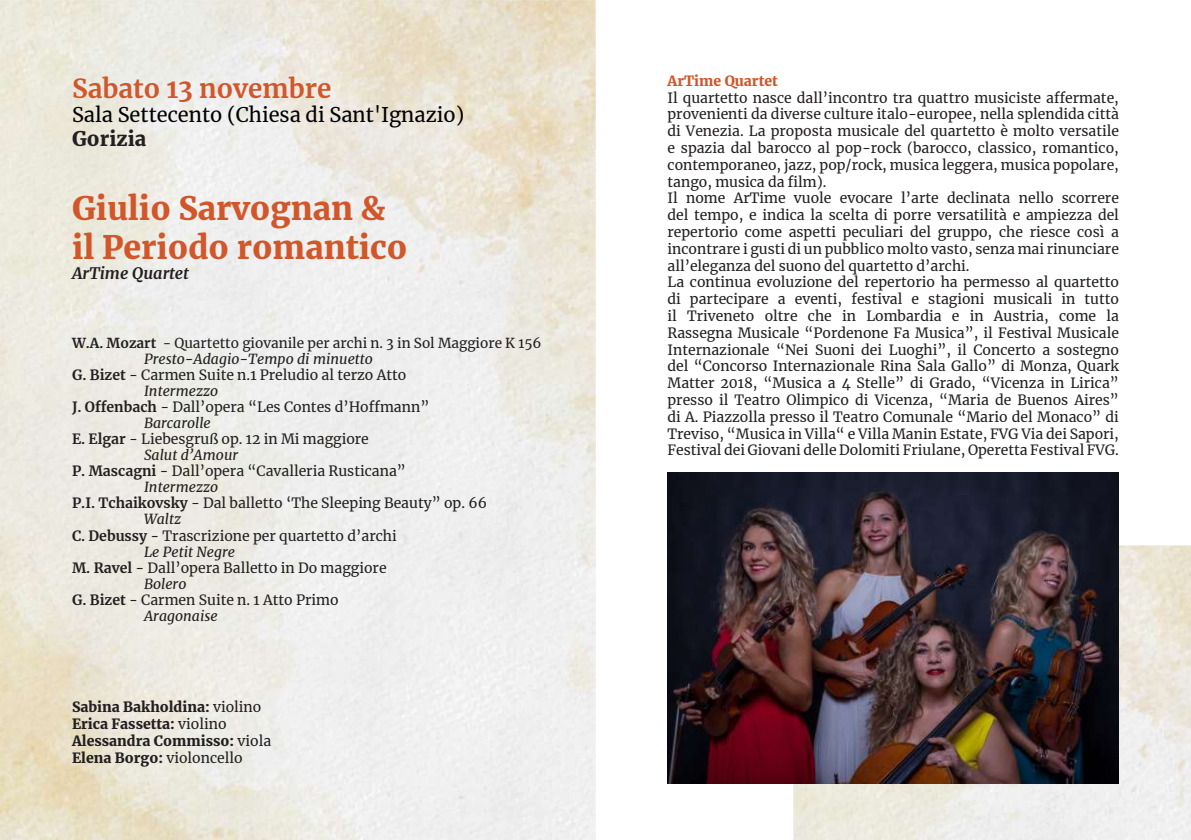
<style>
.page{position:relative;width:1191px;height:840px;background:#fff}
.page>*{position:absolute;margin:0;border:0;box-sizing:border-box;transform-origin:0 0}
.t1{font:900 32px/38.4px "Merriweather";color:#d1572a}
.t2{font:700 26px "Merriweather";color:#d1572b}
.t3{font:20px "Merriweather";color:#000001}
.t4{font:900 20px "Merriweather";color:#231f20}
.t5{font:italic 700 16px "Merriweather";color:#231f20}
.t6{font:14px/16.8px "Merriweather";color:#231f20}
.t7{font:italic 14px "Merriweather";color:#231f20}
.t8{font:900 14px/16.8px "Merriweather";color:#231f20}
.t9{font:900 14px "Merriweather";color:#d1572a}
.t10{font:13.6px "Merriweather";color:#231f20}
.s1{font-weight:700}
.s2{font-weight:400}
</style>
<div class="page">
<img style="left:794px;top:545px;width:397px;height:294px">
<img style="left:667px;top:472px;width:451px;height:310px">
<h2 class="t2" style="left:72px;top:70px;width:261px">Sabato 13 novembre</h2>
<h3 class="t3" style="left:72px;top:100px;width:394px">Sala Settecento (Chiesa di Sant'Ignazio)</h3>
<h3 class="t4" style="left:72px;top:124px;width:76px">Gorizia</h3>
<h1 class="t1" style="left:72px;top:188px;width:337px">Giulio Sarvognan &amp; il Periodo romantico</h1>
<p class="t5" style="left:72px;top:261px;width:118px">ArTime Quartet</p>
<p class="t10" style="left:72px;top:334px;width:471px"><span class="s1">W.A. Mozart</span> - Quartetto giovanile per archi n. 3 in Sol Maggiore K 156</p>
<p class="t7" style="left:144px;top:349px;width:230px">Presto-Adagio-Tempo di minuetto</p>
<p class="t6" style="left:72px;top:366px;width:336px"><span class="s1">G. Bizet</span> - Carmen Suite n.1 Preludio al terzo Atto</p>
<p class="t7" style="left:144px;top:381px;width:76px">Intermezzo</p>
<p class="t6" style="left:72px;top:398px;width:359px"><span class="s1">J. Offenbach</span> - Dall’opera “Les Contes d’Hoffmann”</p>
<p class="t7" style="left:144px;top:413px;width:68px">Barcarolle</p>
<p class="t6" style="left:72px;top:430px;width:298px"><span class="s1">E. Elgar</span> - Liebesgruß op. 12 in Mi maggiore</p>
<p class="t7" style="left:144px;top:445px;width:96px">Salut d’Amour</p>
<p class="t6" style="left:72px;top:462px;width:335px"><span class="s1">P. Mascagni</span> - Dall’opera “Cavalleria Rusticana”</p>
<p class="t7" style="left:144px;top:477px;width:76px">Intermezzo</p>
<p class="t6" style="left:72px;top:494px;width:416px"><span class="s1">P.I. Tchaikovsky</span> - Dal balletto ‘The Sleeping Beauty” op. 66</p>
<p class="t7" style="left:144px;top:509px;width:38px">Waltz</p>
<p class="t6" style="left:72px;top:526px;width:326px"><span class="s1">C. Debussy</span> - Trascrizione per quartetto d’archi</p>
<p class="t7" style="left:144px;top:541px;width:93px">Le Petit Negre</p>
<p class="t6" style="left:72px;top:558px;width:316px"><span class="s1">M. Ravel</span> - Dall’opera Balletto in Do maggiore</p>
<p class="t7" style="left:144px;top:573px;width:44px">Bolero</p>
<p class="t6" style="left:72px;top:590px;width:268px"><span class="s1">G. Bizet</span> - Carmen Suite n. 1 Atto Primo</p>
<p class="t7" style="left:144px;top:605px;width:75px">Aragonaise</p>
<p class="t8" style="left:72px;top:698px;width:201px">Sabina Bakholdina: <span class="s2">violino<br></span>Erica Fassetta: <span class="s2">violino<br></span>Alessandra Commisso: <span class="s2">viola<br></span>Elena Borgo: <span class="s2">violoncello</span></p>
<p class="t9" style="left:667px;top:71px;width:112px">ArTime Quartet</p>
<p class="t6" style="left:667px;top:89px;width:453px">Il quartetto nasce dall’incontro tra quattro musiciste affermate, provenienti da diverse culture italo-europee, nella splendida città di Venezia. La proposta musicale del quartetto è molto versatile e spazia dal barocco al pop-rock (barocco, classico, romantico, contemporaneo, jazz, pop/rock, musica leggera, musica popolare, tango, musica da film).<br>Il nome ArTime vuole evocare l’arte declinata nello scorrere del tempo, e indica la scelta di porre versatilità e ampiezza del repertorio come aspetti peculiari del gruppo, che riesce così a incontrare i gusti di un pubblico molto vasto, senza mai rinunciare all’eleganza del suono del quartetto d’archi.<br>La continua evoluzione del repertorio ha permesso al quartetto di partecipare a eventi, festival e stagioni musicali in tutto il Triveneto oltre che in Lombardia e in Austria, come la Rassegna Musicale “Pordenone Fa Musica”, il Festival Musicale Internazionale “Nei Suoni dei Luoghi”, il Concerto a sostegno del “Concorso Internazionale Rina Sala Gallo” di Monza, Quark Matter 2018, “Musica a 4 Stelle” di Grado, “Vicenza in Lirica” presso il Teatro Olimpico di Vicenza, “Maria de Buenos Aires” di A. Piazzolla presso il Teatro Comunale “Mario del Monaco” di Treviso, “Musica in Villa“ e Villa Manin Estate, FVG Via dei Sapori, Festival dei Giovani delle Dolomiti Friulane, Operetta Festival FVG.</p>
</div>
